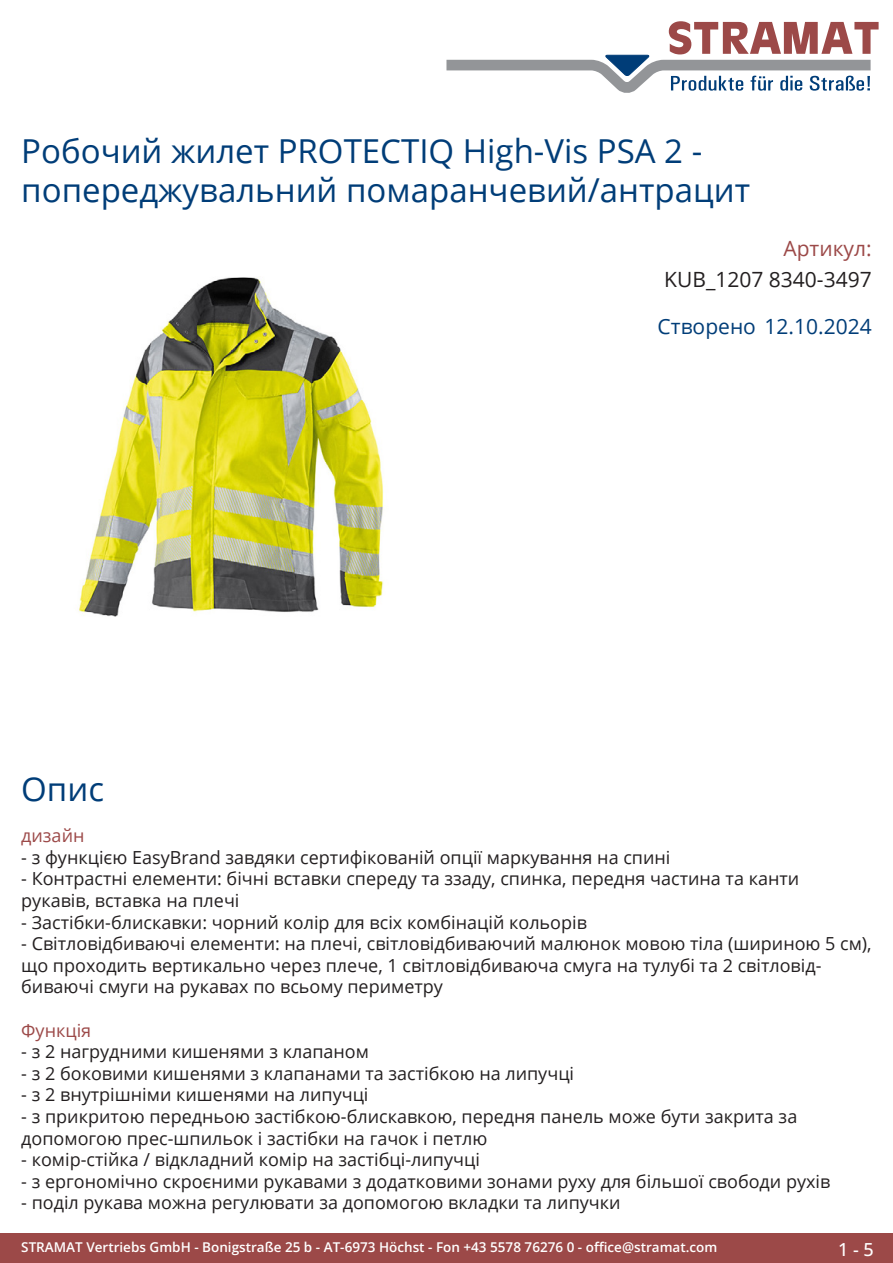
<style>
.page{position:relative;width:893px;height:1263px;background:#fff}
.page>*{position:absolute;margin:0;border:0;box-sizing:border-box;transform-origin:0 0}
.Produkttitel{font:33px/39.6px "Open Sans";color:#003d78}
.Erstellungsdatum{font:21px "Open Sans";color:#003d78}
.TechDaten_Inhalt{font:21px "Open Sans";color:#231f20}
.TechDaten_Überschrif{font:21px "Open Sans";color:#9c4948}
.Beschreibung_Text{font:18px/21.6px "Open Sans";color:#231f20}
.Beschreibung_Text-2{font:18px "Open Sans";color:#9c4948}
.t1{font:500 18px "Open Sans";color:#fff}
.t2{font:600 13.5px "Open Sans";color:#fff}
</style>
<div class="page">
<div style="left:0;top:1233px;width:893px;height:30px;background:#9c4948"></div>
<svg style="left:446px;top:21px;width:433px;height:72px"></svg>
<img style="left:79px;top:277px;width:305px;height:340px">
<p class="Produkttitel" style="left:21px;top:130px;width:730px">Робочий жилет PROTECTIQ High-Vis PSA 2 - попереджувальний помаранчевий/антрацит</p>
<p class="TechDaten_Überschrif" style="left:783px;top:234px;width:90px">Артикул:</p>
<p class="TechDaten_Inhalt" style="left:664px;top:265px;width:209px">KUB_1207 8340-3497</p>
<p class="Erstellungsdatum" style="left:658px;top:312px;width:216px">Створено 12.10.2024</p>
<p class="Produkttitel" style="left:21px;top:768px;width:84px">Опис</p>
<p class="Beschreibung_Text-2" style="left:21px;top:823px;width:65px">дизайн</p>
<p class="Beschreibung_Text" style="left:21px;top:846px;width:651px">- з функцією EasyBrand завдяки сертифікованій опції маркування на спині</p>
<p class="Beschreibung_Text" style="left:21px;top:867px;width:779px">- Контрастні елементи: бічні вставки спереду та ззаду, спинка, передня частина та канти рукавів, вставка на плечі</p>
<p class="Beschreibung_Text" style="left:21px;top:911px;width:567px">- Застібки-блискавки: чорний колір для всіх комбінацій кольорів</p>
<p class="Beschreibung_Text" style="left:21px;top:932px;width:852px">- Світловідбиваючі елементи: на плечі, світловідбиваючий малюнок мовою тіла (шириною 5 см), що проходить вертикально через плече, 1 світловідбиваюча смуга на тулубі та 2 світловід&shy;биваючі смуги на рукавах по всьому периметру</p>
<p class="Beschreibung_Text-2" style="left:21px;top:1018px;width:72px">Функція</p>
<p class="Beschreibung_Text" style="left:21px;top:1040px;width:349px">- з 2 нагрудними кишенями з клапаном</p>
<p class="Beschreibung_Text" style="left:21px;top:1062px;width:554px">- з 2 боковими кишенями з клапанами та застібкою на липучці</p>
<p class="Beschreibung_Text" style="left:21px;top:1083px;width:349px">- з 2 внутрішніми кишенями на липучці</p>
<p class="Beschreibung_Text" style="left:21px;top:1105px;width:778px">- з прикритою передньою застібкою-блискавкою, передня панель може бути закрита за допомогою прес-шпильок і застібки на гачок і петлю</p>
<p class="Beschreibung_Text" style="left:21px;top:1148px;width:460px">- комір-стійка / відкладний комір на застібці-липучці</p>
<p class="Beschreibung_Text" style="left:21px;top:1170px;width:811px">- з ергономічно скроєними рукавами з додатковими зонами руху для більшої свободи рухів</p>
<p class="Beschreibung_Text" style="left:21px;top:1191px;width:601px">- поділ рукава можна регулювати за допомогою вкладки та липучки</p>
<p class="t2" style="left:21px;top:1238px;width:698px">STRAMAT Vertriebs GmbH - Bonigstraße 25 b - AT-6973 Höchst - Fon +43 5578 76276 0 - office@stramat.com</p>
<p class="t1" style="left:838px;top:1237px;width:37px">1 - 5</p>
</div>
